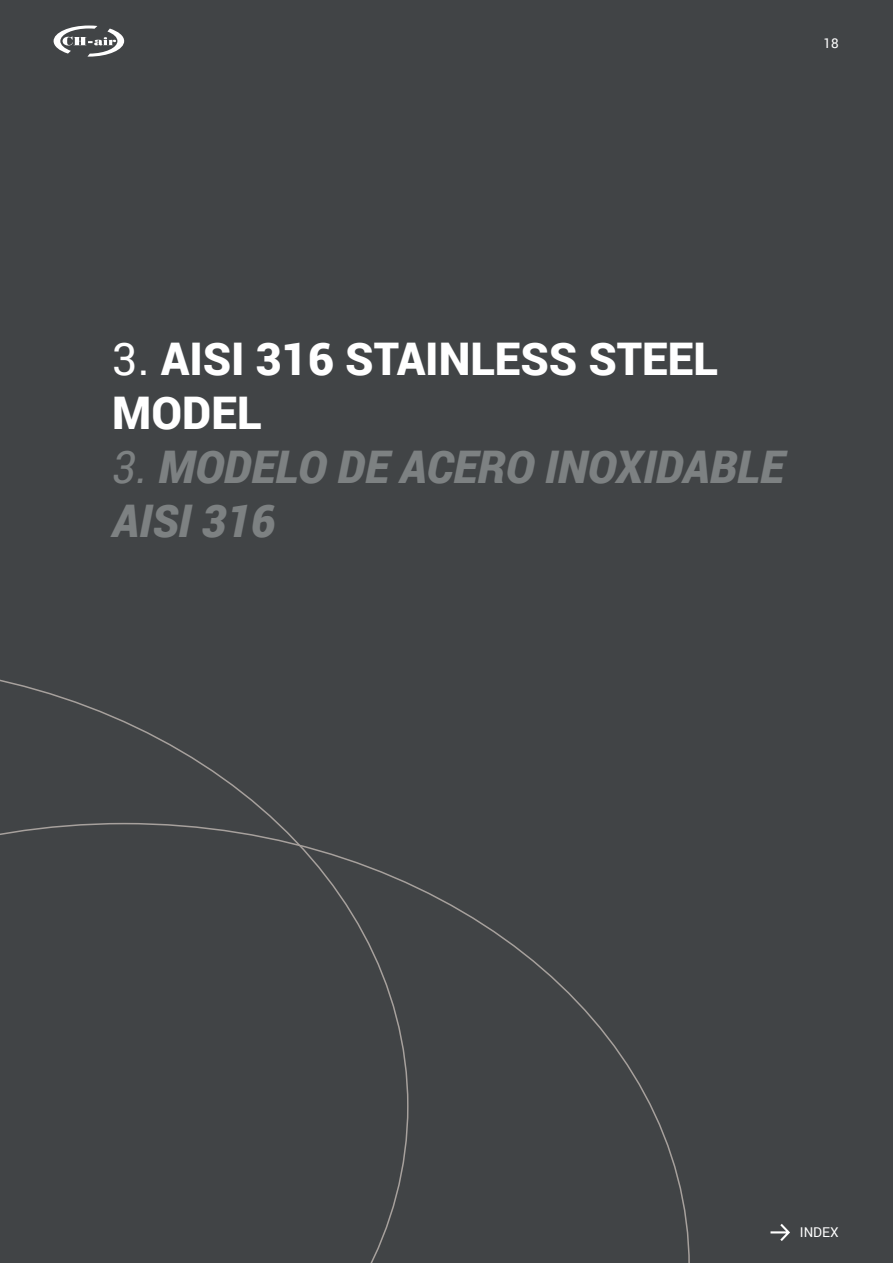
<style>
.page{position:relative;width:893px;height:1263px;background:#414446}
.page>*{position:absolute;margin:0;border:0;box-sizing:border-box;transform-origin:0 0}
.t1{font:italic 900 45px/54px "Roboto";color:#7d8182}
.t2{font:900 45px/54px "Roboto";color:#fff}
.t3{font:13.5px "Roboto";color:#fff}
.s1{font-weight:400}
</style>
<div class="page">
<svg style="left:0;top:823px;width:690px;height:440px"></svg>
<svg style="left:54px;top:26px;width:70px;height:31px"></svg>
<svg style="left:770px;top:1224px;width:20px;height:17px"></svg>
<p class="t3" style="left:824px;top:34px;width:17px">18</p>
<p class="t2" style="left:112px;top:330px;width:607px"><span class="s1">3.</span> AISI 316 STAINLESS STEEL<br>MODEL</p>
<p class="t1" style="left:112px;top:438px;width:673px"><span class="s1">3.</span> MODELO DE ACERO INOXIDABLE<br>AISI 316</p>
<p class="t3" style="left:800px;top:1222px;width:40px">INDEX</p>
</div>
